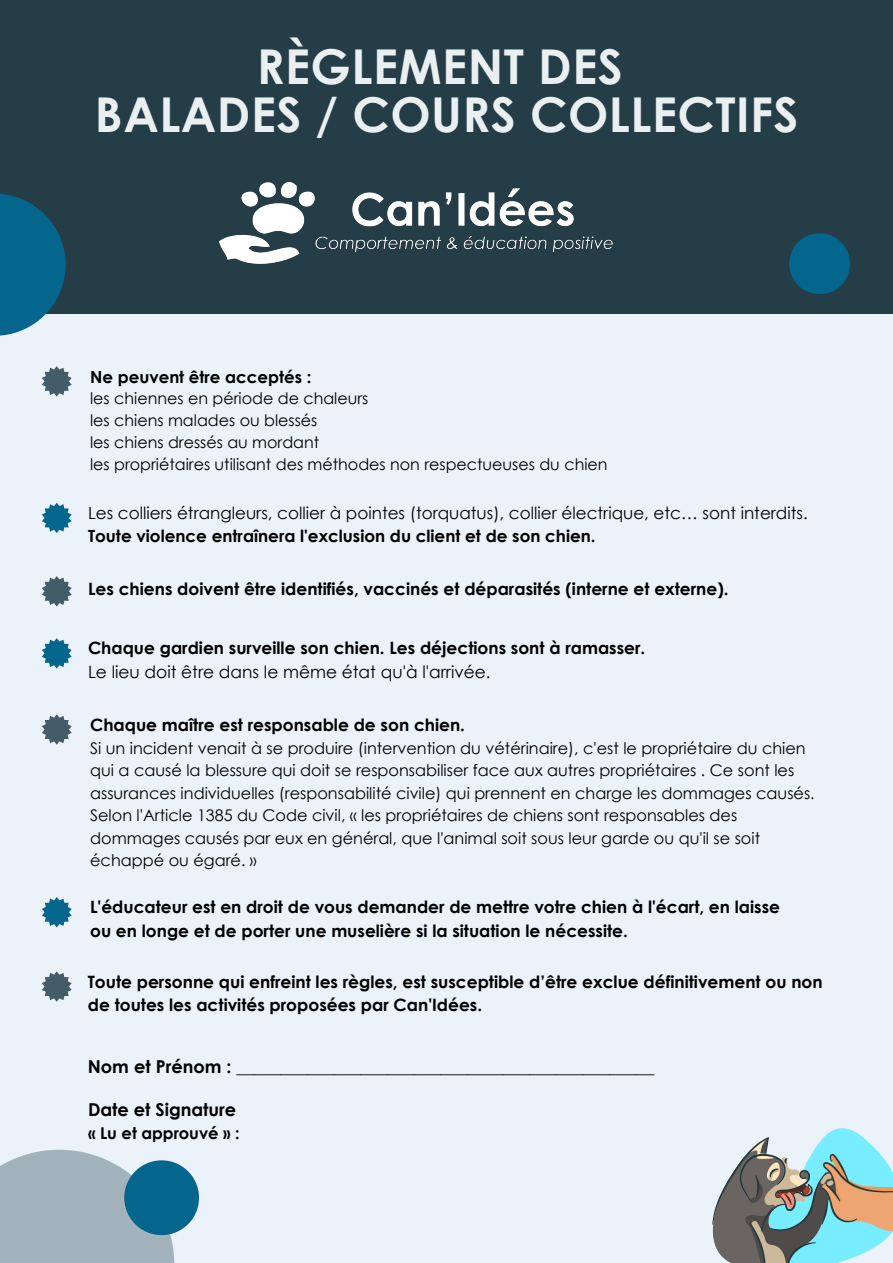
<style>
.page{position:relative;width:893px;height:1263px;background:#ebf2fa}
.page>*{position:absolute;margin:0;border:0;box-sizing:border-box;transform-origin:0 0}
.t1{font:700 48px "Century Gothic";letter-spacing:.01em;color:#eaeff2}
.t2{font:700 17.77px "Century Gothic";color:#000}
.t3{font:700 17.02px/23.6px "Century Gothic";color:#000}
.t4{font:17.02px "Century Gothic";color:#000}
.t5{font:16.8px "Century Gothic";color:#000}
.t6{font:700 16.8px "Century Gothic";color:#000}
.t7{font:700 16.65px "Century Gothic";color:#000}
.t8{font:700 16.27px "Century Gothic";color:#000}
.t9{font:16.12px/22.5px "Century Gothic";color:#000}
.t10{font:15.9px "Century Gothic";color:#000}
</style>
<div class="page">
<div style="left:0;top:0;width:893px;height:313px;background:#253d47"></div>
<svg style="left:789px;top:233px;width:61px;height:61px"></svg>
<svg style="left:0;top:194px;width:66px;height:142px"></svg>
<svg style="left:42px;top:366px;width:30px;height:31px"></svg>
<svg style="left:42px;top:503px;width:30px;height:30px"></svg>
<svg style="left:0;top:1150px;width:199px;height:113px;background:#8dacbb"></svg>
<svg style="left:42px;top:576px;width:30px;height:30px"></svg>
<svg style="left:42px;top:638px;width:30px;height:30px"></svg>
<img style="left:220px;top:182px;width:393px;height:82px">
<svg style="left:42px;top:714px;width:30px;height:31px"></svg>
<svg style="left:42px;top:897px;width:30px;height:30px"></svg>
<svg style="left:42px;top:971px;width:30px;height:31px"></svg>
<svg style="left:712px;top:1128px;width:181px;height:135px"></svg>
<p class="t1" style="left:257px;top:36px;width:367px">RÈGLEMENT DES</p>
<p class="t1" style="left:95px;top:84px;width:705px">BALADES / COURS COLLECTIFS</p>
<p class="t7" style="left:90px;top:366px;width:223px">Ne peuvent être acceptés :</p>
<p class="t10" style="left:90px;top:388px;width:280px">les chiennes en période de chaleurs</p>
<p class="t10" style="left:90px;top:410px;width:229px">les chiens malades ou blessés</p>
<p class="t10" style="left:90px;top:432px;width:231px">les chiens dressés au mordant</p>
<p class="t10" style="left:90px;top:454px;width:519px">les propriétaires utilisant des méthodes non respectueuses du chien</p>
<p class="t5" style="left:88px;top:502px;width:721px">Les colliers étrangleurs, collier à pointes (torquatus), collier électrique, etc… sont interdits.</p>
<p class="t6" style="left:88px;top:525px;width:509px">Toute violence entraînera l'exclusion du client et de son chien.</p>
<p class="t3" style="left:88px;top:577px;width:642px">Les chiens doivent être identifiés, vaccinés et déparasités (interne et externe).</p>
<p class="t3" style="left:88px;top:636px;width:559px">Chaque gardien surveille son chien. Les déjections sont à ramasser.</p>
<p class="t4" style="left:88px;top:661px;width:404px">Le lieu doit être dans le même état qu'à l'arrivée.</p>
<p class="t3" style="left:90px;top:712px;width:376px">Chaque maître est responsable de son chien.</p>
<p class="t9" style="left:90px;top:736px;width:726px">Si un incident venait à se produire (intervention du vétérinaire), c'est le propriétaire du chien qui a causé la blessure qui doit se responsabiliser face aux autres propriétaires . Ce sont les assurances individuelles (responsabilité civile) qui prennent en charge les dommages causés.<br>Selon l'Article 1385 du Code civil, « les propriétaires de chiens sont responsables des dommages causés par eux en général, que l'animal soit sous leur garde ou qu'il se soit échappé ou égaré. »</p>
<p class="t3" style="left:90px;top:895px;width:691px">L'éducateur est en droit de vous demander de mettre votre chien à l'écart, en laisse ou en longe et de porter une muselière si la situation le nécessite.</p>
<p class="t3" style="left:88px;top:969px;width:736px">Toute personne qui enfreint les règles, est susceptible d’être exclue définitivement ou non de toutes les activités proposées par Can'Idées.</p>
<p class="t2" style="left:88px;top:1055px;width:568px">Nom et Prénom : _______________________________________________</p>
<p class="t2" style="left:88px;top:1098px;width:150px">Date et Signature</p>
<p class="t8" style="left:88px;top:1123px;width:153px">« Lu et approuvé » :</p>
</div>
